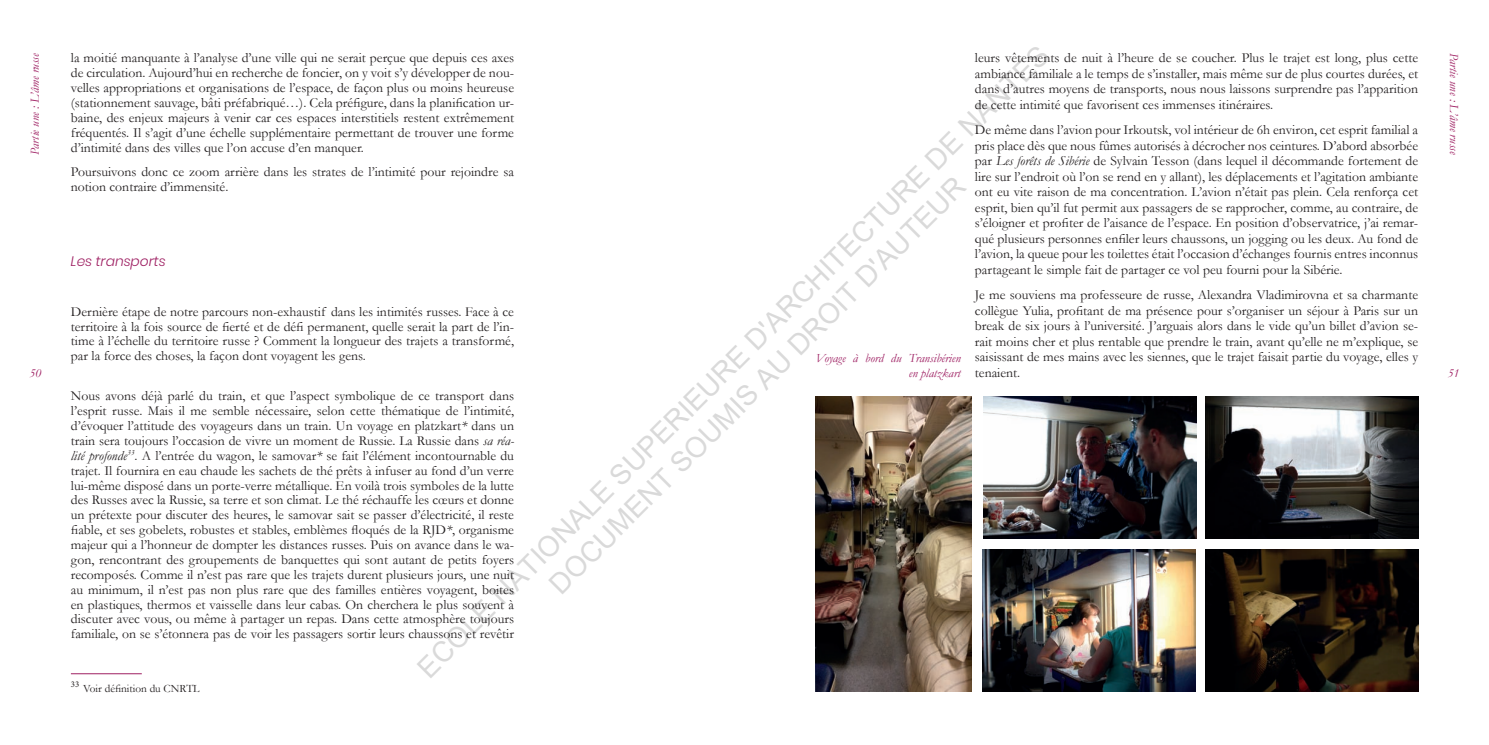
<style>
.page{position:relative;width:1489px;height:745px;background:#fff}
.page>*{position:absolute;margin:0;border:0;box-sizing:border-box;transform-origin:0 0}
.t1{font:28.25px/33.9px "Arial";color:rgb(0 0 0/.15);text-align:center}
.t2{font:13.75px/14.9px "Garamond";color:#231f20;text-align:justify}
.t3{font:italic 300 13.75px "Poppins";color:#9e1f62}
.t4{font:italic 12.5px/15px "Garamond";color:#9e1f62;text-align:right}
.t5{font:11.25px "Garamond";color:#231f20}
.s1{font-style:italic}
</style>
<div class="page">
<hr style="left:71px;top:673px;width:71px;height:1px;background:#9e1f62">
<img style="left:815px;top:396px;width:156px;height:295px">
<img style="left:1205px;top:396px;width:212px;height:142px">
<img style="left:982px;top:549px;width:212px;height:142px">
<img style="left:1205px;top:549px;width:212px;height:142px">
<img style="left:983px;top:396px;width:213px;height:142px">
<h1 class="t1" style="left:410px;top:660px;width:881px;rotate:-45deg">ECOLE NATIONALE SUPERIEURE D'ARCHITECTURE DE NANTES<br>DOCUMENT SOUMIS AU DROIT D'AUTEUR</h1>
<p class="t4" style="left:27px;top:154px;width:103px;rotate:-90deg">Partie une : L’âme russe</p>
<p class="t4" style="left:1461px;top:53px;width:103px;rotate:90deg">Partie une : L’âme russe</p>
<p class="t2" style="left:71px;top:50px;width:444px">la moitié manquante à l’analyse d’une ville qui ne serait perçue que depuis ces axes de circulation. Aujourd’hui en recherche de foncier, on y voit s’y développer de nou&shy;velles appropriations et organisations de l’espace, de façon plus ou moins heureuse (stationnement sauvage, bâti préfabriqué…). Cela préfigure, dans la planification ur&shy;baine, des enjeux majeurs à venir car ces espaces interstitiels restent extrêmement fréquentés. Il s’agit d’une échelle supplémentaire permettant de trouver une forme d’intimité dans des villes que l’on accuse d’en manquer.</p>
<p class="t2" style="left:71px;top:164px;width:444px">Poursuivons donc ce zoom arrière dans les strates de l’intimité pour rejoindre sa notion contraire d’immensité.</p>
<p class="t2" style="left:974px;top:50px;width:444px;line-height:15.5px">leurs vêtements de nuit à l’heure de se coucher. Plus le trajet est long, plus cette ambiance familiale a le temps de s’installer, mais même sur de plus courtes durées, et dans d’autres moyens de transports, nous nous laissons surprendre pas l’apparition de cette intimité que favorisent ces immenses itinéraires.</p>
<p class="t2" style="left:974px;top:122px;width:444px;line-height:15.5px">De même dans l’avion pour Irkoutsk, vol intérieur de 6h environ, cet esprit familial a pris place dès que nous fûmes autorisés à décrocher nos ceintures. D’abord absorbée par <span class="s1">Les forêts de Sibérie</span> de Sylvain Tesson (dans lequel il décommande fortement de lire sur l’endroit où l’on se rend en y allant), les déplacements et l’agitation ambiante ont eu vite raison de ma concentration. L’avion n’était pas plein. Cela renforça cet esprit, bien qu’il fut permit aux passagers de se rapprocher, comme, au contraire, de s’éloigner et profiter de l’aisance de l’espace. En position d’observatrice, j’ai remar&shy;qué plusieurs personnes enfiler leurs chaussons, un jogging ou les deux. Au fond de l’avion, la queue pour les toilettes était l’occasion d’échanges fournis entres inconnus partageant le simple fait de partager ce vol peu fourni pour la Sibérie.</p>
<p class="t2" style="left:974px;top:286px;width:444px;line-height:15.5px">Je me souviens ma professeure de russe, Alexandra Vladimirovna et sa charmante collègue Yulia, profitant de ma présence pour s’organiser un séjour à Paris sur un break de six jours à l’université. J’arguais alors dans le vide qu’un billet d’avion se&shy;rait moins cher et plus rentable que prendre le train, avant qu’elle ne m’explique, se saisissant de mes mains avec les siennes, que le trajet faisait partie du voyage, elles y tenaient.</p>
<p class="t3" style="left:71px;top:253px;width:96px">Les transports</p>
<p class="t2" style="left:71px;top:303px;width:444px">Dernière étape de notre parcours non-exhaustif dans les intimités russes. Face à ce territoire à la fois source de fierté et de défi permanent, quelle serait la part de l’in&shy;time à l’échelle du territoire russe ? Comment la longueur des trajets a transformé, par la force des choses, la façon dont voyagent les gens.</p>
<p class="t2" style="left:71px;top:388px;width:444px">Nous avons déjà parlé du train, et que l’aspect symbolique de ce transport dans l’esprit russe. Mais il me semble nécessaire, selon cette thématique de l’intimité, d’évoquer l’attitude des voyageurs dans un train. Un voyage en platzkart<span class="s1">*</span> dans un train sera toujours l’occasion de vivre un moment de Russie. La Russie dans <span class="s1">sa réa&shy;lité profonde</span><sup>33</sup>. A l’entrée du wagon, le samovar<span class="s1">*</span> se fait l’élément incontournable du trajet. Il fournira en eau chaude les sachets de thé prêts à infuser au fond d’un verre lui-même disposé dans un porte-verre métallique. En voilà trois symboles de la lutte des Russes avec la Russie, sa terre et son climat. Le thé réchauffe les cœurs et donne un prétexte pour discuter des heures, le samovar sait se passer d’électricité, il reste fiable, et ses gobelets, robustes et stables, emblèmes floqués de la RJD<span class="s1">*</span>, organisme majeur qui a l’honneur de dompter les distances russes. Puis on avance dans le wa&shy;gon, rencontrant des groupements de banquettes qui sont autant de petits foyers recomposés. Comme il n’est pas rare que les trajets durent plusieurs jours, une nuit au minimum, il n’est pas non plus rare que des familles entières voyagent, boites en plastiques, thermos et vaisselle dans leur cabas. On cherchera le plus souvent à discuter avec vous, ou même à partager un repas. Dans cette atmosphère toujours familiale, on se s’étonnera pas de voir les passagers sortir leurs chaussons et revêtir</p>
<p class="t5" style="left:71px;top:680px;width:130px"><sup>33</sup> Voir définition du CNRTL</p>
<p class="t4" style="left:815px;top:349px;width:147px">Voyage à bord du Transibérien en platzkart</p>
<p class="t4" style="left:30px;top:364px;width:13px">50</p>
<p class="t4" style="left:1447px;top:364px;width:13px">51</p>
</div>
